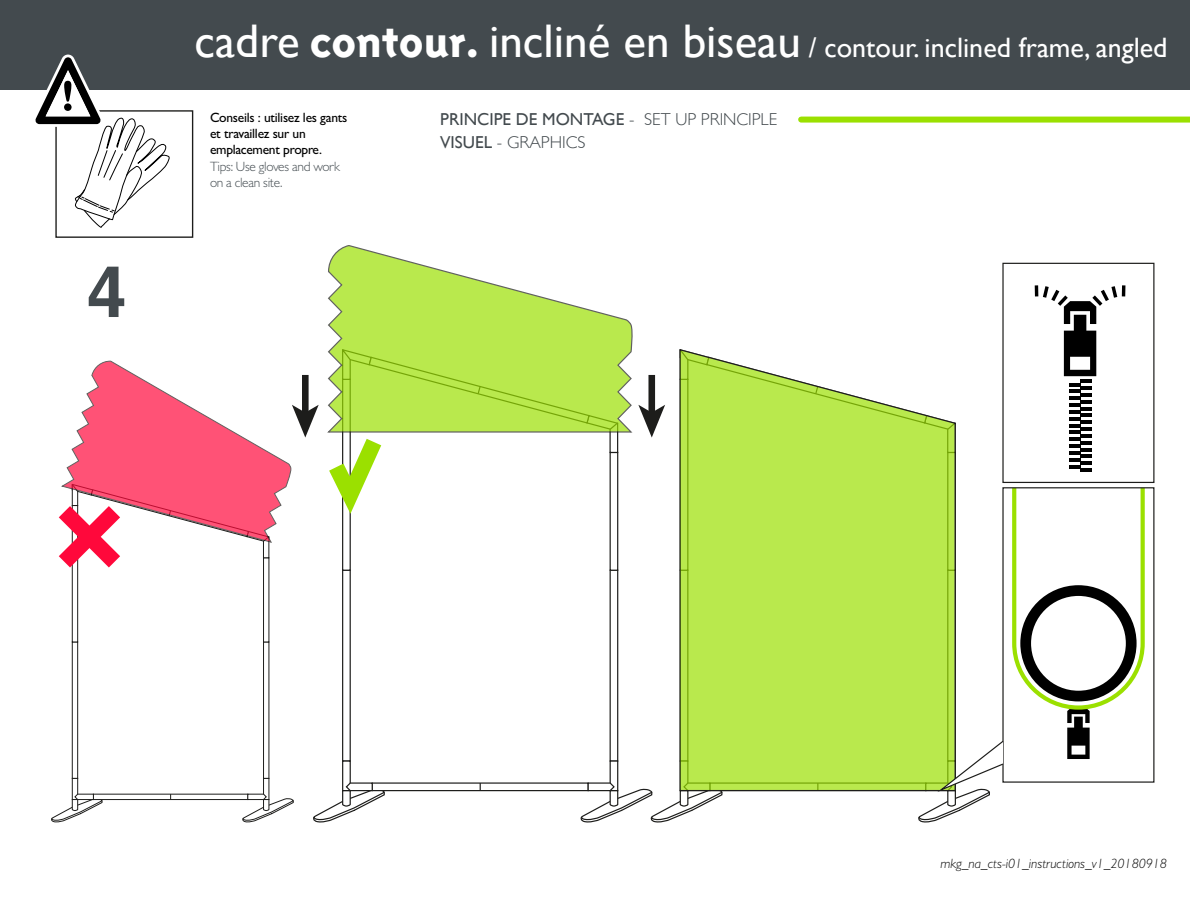
<style>
.page{position:relative;width:1190px;height:920px;background:#fff}
.page>*{position:absolute;margin:0;border:0;box-sizing:border-box;transform-origin:0 0}
.t1{font:700 71.55px "Helvetica";color:#434a4e}
.t2{font:28.05px "Gill Sans";color:#fff}
.t3{font:17.25px "Gill Sans";color:#434a4e}
.t4{font:300 17.25px "Gill Sans";color:#434a4e}
.t5{font:500 13.5px/16.2px "Gill Sans MT Pro";letter-spacing:-.02em;color:#000}
.t6{font:italic 300 13.5px "Gill Sans MT Pro";color:#000}
.t7{font:300 13.5px/16.2px "Gill Sans MT Pro";letter-spacing:-.02em;color:#474f54}
.s1{font-size:47.1px}
.s2{font-family:"Triplex Sans";font-weight:800;font-size:47.1px}
.s3{font-weight:300}
.s4{font-weight:400}
</style>
<div class="page">
<div style="left:342px;top:569px;width:9px;height:192px;background:#fff;border:1px solid #1d1d1b"></div>
<div style="left:371px;top:782px;width:218px;height:9px;background:#fff;border:1px solid #1d1d1b"></div>
<div style="left:342px;top:760px;width:9px;height:31px;background:#fff;border:1px solid #1d1d1b"></div>
<svg style="left:313px;top:781px;width:72px;height:42px"></svg>
<div style="left:609px;top:569px;width:9px;height:192px;background:#fff;border:1px solid #1d1d1b"></div>
<div style="left:609px;top:760px;width:9px;height:31px;background:#fff;border:1px solid #1d1d1b"></div>
<svg style="left:479px;top:783px;width:2px;height:7px"></svg>
<svg style="left:578px;top:781px;width:145px;height:42px"></svg>
<div style="left:947px;top:569px;width:9px;height:192px;background:#242520"></div>
<div style="left:947px;top:452px;width:9px;height:119px;background:#242520"></div>
<div style="left:0;top:0;width:1190px;height:90px;background:#434a4e"></div>
<div style="left:648px;top:375px;width:7px;height:39px;background:#1d1d1b"></div>
<svg style="left:638px;top:405px;width:27px;height:32px"></svg>
<div style="left:55px;top:110px;width:138px;height:128px;border:1px solid #1d1d1b"></div>
<svg style="left:1012px;top:489px;width:133px;height:270px"></svg>
<svg style="left:679px;top:349px;width:276px;height:442px;background:#bce75a"></svg>
<svg style="left:916px;top:739px;width:88px;height:84px"></svg>
<hr style="left:1080px;top:379px;width:11px;height:4px;background:#000">
<svg style="left:1069px;top:383px;width:22px;height:85px"></svg>
<hr style="left:1080px;top:468px;width:11px;height:4px;background:#000">
<svg style="left:1121px;top:285px;width:4px;height:11px"></svg>
<svg style="left:1043px;top:286px;width:74px;height:90px"></svg>
<svg style="left:1034px;top:285px;width:4px;height:11px"></svg>
<div style="left:1002px;top:263px;width:152px;height:220px;border:1px solid #1d1d1b"></div>
<svg style="left:35px;top:55px;width:135px;height:175px"></svg>
<div style="left:801px;top:116px;width:389px;height:6px;background:#9be000"></div>
<svg style="left:328px;top:245px;width:304px;height:187px"></svg>
<svg style="left:72px;top:642px;width:6px;height:136px"></svg>
<svg style="left:72px;top:584px;width:6px;height:58px"></svg>
<div style="left:93px;top:793px;width:155px;height:7px;background:#fff;border:1px solid #1d1d1b"></div>
<svg style="left:72px;top:778px;width:6px;height:15px"></svg>
<svg style="left:51px;top:793px;width:52px;height:29px"></svg>
<svg style="left:263px;top:642px;width:6px;height:136px"></svg>
<svg style="left:263px;top:584px;width:6px;height:58px"></svg>
<svg style="left:263px;top:778px;width:6px;height:15px"></svg>
<svg style="left:241px;top:793px;width:53px;height:29px"></svg>
<svg style="left:58px;top:348px;width:561px;height:236px"></svg>
<h1 class="t1" style="left:87px;top:234px;width:41px">4</h1>
<h2 class="t2" style="left:194px;top:31px;width:974px"><span class="s1">cadre</span> <span class="s2">contour.</span> <span class="s1">incliné en biseau</span> / contour. inclined frame, angled</h2>
<p class="t5" style="left:210px;top:109px;width:139px">Conseils : utilisez les gants et travaillez sur un emplacement propre.</p>
<p class="t7" style="left:210px;top:158px;width:131px">Tips: Use gloves and work on a clean site.</p>
<p class="t3" style="left:440px;top:109px;width:338px">PRINCIPE DE MONTAGE <span class="s3">- SET UP PRINCIPLE</span></p>
<p class="t4" style="left:440px;top:129px;width:147px"><span class="s4">VISUEL</span> - GRAPHICS</p>
<p class="t6" style="left:940px;top:855px;width:228px">mkg_na_cts-i01_instructions_v1_20180918</p>
</div>
